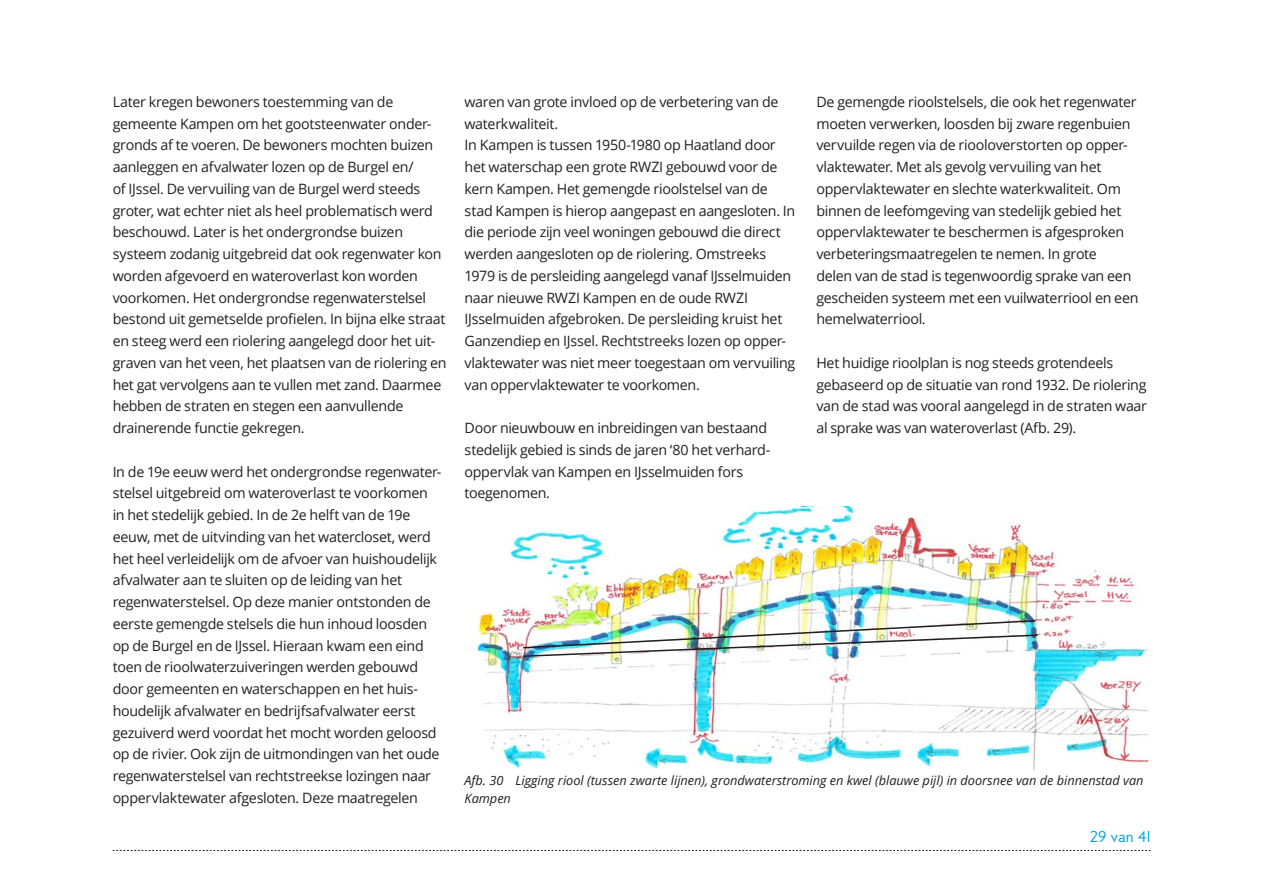
<style>
.page{position:relative;width:1263px;height:893px;background:#fff}
.page>*{position:absolute;margin:0;border:0;box-sizing:border-box;transform-origin:0 0}
.Broodtekst{font:14.25px/21.8px "Open Sans";letter-spacing:-.02em;color:#231f20}
.t1{font:14.25px "MB Empire";letter-spacing:-.01em;color:#00a5da}
.t2{font:italic 12.75px/18px "Open Sans";color:#231f20}
</style>
<div class="page">
<svg style="left:113px;top:850px;width:1037px;height:1px"></svg>
<img style="left:474px;top:506px;width:675px;height:263px">
<img style="left:521px;top:619px;width:518px;height:39px">
<p class="Broodtekst" style="left:113px;top:90px;width:335px">Later kregen bewoners toestemming van de gemeente Kampen om het gootsteenwater onder&shy;gronds af te voeren. De bewoners mochten buizen aanleggen en afvalwater lozen op de Burgel en/<br>of IJssel. De vervuiling van de Burgel werd steeds groter, wat echter niet als heel problematisch werd beschouwd. Later is het ondergrondse buizen systeem zodanig uitgebreid dat ook regenwater kon worden afgevoerd en wateroverlast kon worden voorkomen. Het ondergrondse regenwaterstelsel bestond uit gemetselde profielen. In bijna elke straat en steeg werd een riolering aangelegd door het uit&shy;graven van het veen, het plaatsen van de riolering en het gat vervolgens aan te vullen met zand. Daarmee hebben de straten en stegen een aanvullende drainerende functie gekregen.</p>
<p class="Broodtekst" style="left:113px;top:460px;width:330px">In de 19e eeuw werd het ondergrondse regenwater&shy;stelsel uitgebreid om wateroverlast te voorkomen in het stedelijk gebied. In de 2e helft van de 19e eeuw, met de uitvinding van het watercloset, werd het heel verleidelijk om de afvoer van huishoudelijk afvalwater aan te sluiten op de leiding van het regenwaterstelsel. Op deze manier ontstonden de eerste gemengde stelsels die hun inhoud loosden op de Burgel en de IJssel. Hieraan kwam een eind toen de rioolwaterzuiveringen werden gebouwd door gemeenten en waterschappen en het huis&shy;houdelijk afvalwater en bedrijfsafvalwater eerst gezuiverd werd voordat het mocht worden geloosd op de rivier. Ook zijn de uitmondingen van het oude regenwaterstelsel van rechtstreekse lozingen naar oppervlaktewater afgesloten. Deze maatregelen</p>
<p class="Broodtekst" style="left:465px;top:90px;width:315px">waren van grote invloed op de verbetering van de waterkwaliteit.</p>
<p class="Broodtekst" style="left:465px;top:134px;width:332px">In Kampen is tussen 1950-1980 op Haatland door het waterschap een grote RWZI gebouwd voor de kern Kampen. Het gemengde rioolstelsel van de stad Kampen is hierop aangepast en aangesloten. In die periode zijn veel woningen gebouwd die direct werden aangesloten op de riolering. Omstreeks 1979 is de persleiding aangelegd vanaf IJsselmuiden naar nieuwe RWZI Kampen en de oude RWZI IJsselmuiden afgebroken. De persleiding kruist het Ganzendiep en IJssel. Rechtstreeks lozen op opper&shy;vlaktewater was niet meer toegestaan om vervuiling van oppervlaktewater te voorkomen.</p>
<p class="Broodtekst" style="left:465px;top:417px;width:307px">Door nieuwbouw en inbreidingen van bestaand stedelijk gebied is sinds de jaren ‘80 het verhard&shy;oppervlak van Kampen en IJsselmuiden fors toegenomen.</p>
<p class="Broodtekst" style="left:816px;top:90px;width:324px">De gemengde rioolstelsels, die ook het regenwater moeten verwerken, loosden bij zware regenbuien vervuilde regen via de riooloverstorten op opper&shy;vlaktewater. Met als gevolg vervuiling van het oppervlaktewater en slechte waterkwaliteit. Om binnen de leefomgeving van stedelijk gebied het oppervlaktewater te beschermen is afgesproken verbeteringsmaatregelen te nemen. In grote<br>delen van de stad is tegenwoordig sprake van een gescheiden systeem met een vuilwaterriool en een hemelwaterriool.</p>
<p class="Broodtekst" style="left:816px;top:351px;width:332px">Het huidige rioolplan is nog steeds grotendeels gebaseerd op de situatie van rond 1932. De riolering van de stad was vooral aangelegd in de straten waar al sprake was van wateroverlast (Afb. 29).</p>
<p class="t2" style="left:465px;top:771px;width:680px">Afb. 30 Ligging riool (tussen zwarte lijnen), grondwaterstroming en kwel (blauwe pijl) in doorsnee van de binnenstad van<br>Kampen</p>
<p class="t1" style="left:1089px;top:827px;width:63px">29 van 41</p>
</div>
